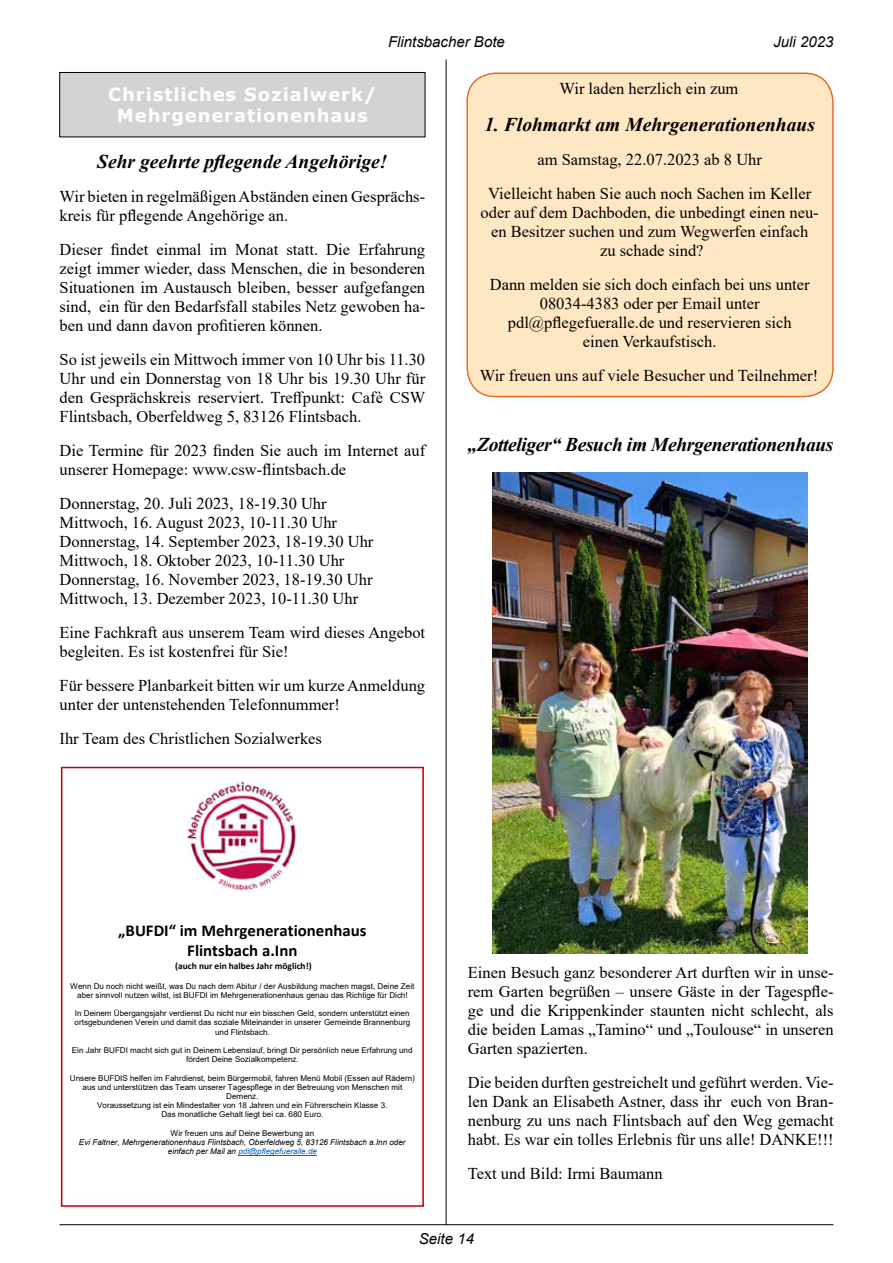
<style>
.page{position:relative;width:893px;height:1263px;background:#fff}
.page>*{position:absolute;margin:0;border:0;box-sizing:border-box;transform-origin:0 0}
.t1{font:italic 700 19.5px "Times New Roman";color:#000}
.t2{font:italic 700 19.5px "Times New Roman";letter-spacing:-.02em;color:#000}
.t3{font:700 18px/21.6px "Verdana";letter-spacing:.05em;color:#fff;text-align:center}
.t4{font:700 16.65px/20.4px "Calibri";color:#000;text-align:center}
.t5{font:16.5px/18.9px "Times New Roman";color:#000}
.t6{font:italic 15px "Arial";color:#000}
.t7{font:700 9.3px "Calibri";color:#000}
.t8{font:7.95px/9.1px "Arial";color:#000;text-align:center}
.t9{font:italic 7.95px/9.1px "Arial";color:#000;text-align:center}
.s1{color:#0563c1}
</style>
<div class="page">
<hr style="left:60px;top:1224px;width:773px;height:1px;background:#000">
<hr style="left:446px;top:60px;width:1px;height:1165px;background:#000">
<div style="left:60px;top:72px;width:365px;height:65px;background:#d1d3d4"></div>
<div style="left:60px;top:72px;width:365px;height:65px;border:1px solid #000"></div>
<div style="left:467px;top:73px;width:366px;height:324px;background:#ffe7c3;border-radius:28px"></div>
<div style="left:466px;top:72px;width:368px;height:325px;border:2px solid #e26d25;border-radius:28px"></div>
<div style="left:61px;top:767px;width:363px;height:440px;border:2px solid #c00000"></div>
<hr style="left:238px;top:1155px;width:79px;height:1px;background:#0563c1">
<img style="left:187px;top:781px;width:113px;height:111px">
<img style="left:492px;top:472px;width:316px;height:482px">
<p class="t6" style="left:388px;top:32px;width:118px">Flintsbacher Bote</p>
<p class="t6" style="left:773px;top:32px;width:62px">Juli 2023</p>
<p class="t3" style="left:108px;top:83px;width:270px">Christliches Sozialwerk/<br>Mehrgenerationenhaus</p>
<p class="t1" style="left:97px;top:148px;width:292px">Sehr geehrte pflegende Angehörige!</p>
<p class="t5" style="left:60px;top:186px;width:367px">Wir bieten in regelmäßigen Abständen einen Gesprächs&shy;kreis für pflegende Angehörige an.</p>
<p class="t5" style="left:60px;top:239px;width:367px;text-align:justify">Dieser findet einmal im Monat statt. Die Erfahrung zeigt immer wieder, dass Menschen, die in besonderen Situationen im Austausch bleiben, besser aufgefangen sind, ein für den Bedarfsfall stabiles Netz gewoben ha&shy;ben und dann davon profitieren können.</p>
<p class="t5" style="left:60px;top:349px;width:367px;text-align:justify">So ist jeweils ein Mittwoch immer von 10 Uhr bis 11.30<br>Uhr und ein Donnerstag von 18 Uhr bis 19.30 Uhr für den Gesprächskreis reserviert. Treffpunkt: Cafè CSW Flintsbach, Oberfeldweg 5, 83126 Flintsbach.</p>
<p class="t5" style="left:60px;top:440px;width:367px">Die Termine für 2023 finden Sie auch im Internet auf unserer Homepage: www.csw-flintsbach.de</p>
<p class="t5" style="left:60px;top:493px;width:315px">Donnerstag, 20. Juli 2023, 18-19.30 Uhr Mittwoch, 16. August 2023, 10-11.30 Uhr Donnerstag, 14. September 2023, 18-19.30 Uhr Mittwoch, 18. Oktober 2023, 10-11.30 Uhr Donnerstag, 16. November 2023, 18-19.30 Uhr Mittwoch, 13. Dezember 2023, 10-11.30 Uhr</p>
<p class="t5" style="left:60px;top:622px;width:367px">Eine Fachkraft aus unserem Team wird dieses Angebot begleiten. Es ist kostenfrei für Sie!</p>
<p class="t5" style="left:60px;top:675px;width:367px">Für bessere Planbarkeit bitten wir um kurze Anmeldung unter der untenstehenden Telefonnummer!</p>
<p class="t5" style="left:60px;top:728px;width:264px">Ihr Team des Christlichen Sozialwerkes</p>
<p class="t5" style="left:559px;top:78px;width:180px">Wir laden herzlich ein zum</p>
<p class="t1" style="left:484px;top:111px;width:332px">1. Flohmarkt am Mehrgenerationenhaus</p>
<p class="t5" style="left:488px;top:142px;width:324px;line-height:33.9px;text-align:center">am Samstag, 22.07.2023 ab 8 Uhr<br>Vielleicht haben Sie auch noch Sachen im Keller</p>
<p class="t5" style="left:481px;top:203px;width:340px;text-align:center">oder auf dem Dachboden, die unbedingt einen neu&shy;en Besitzer suchen und zum Wegwerfen einfach<br>zu schade sind?</p>
<p class="t5" style="left:490px;top:275px;width:321px;text-align:center">Dann melden sie sich doch einfach bei uns unter 08034-4383 oder per Email unter pdl@pflegefueralle.de und reservieren sich einen Verkaufstisch.</p>
<p class="t5" style="left:480px;top:366px;width:340px">Wir freuen uns auf viele Besucher und Teilnehmer!</p>
<p class="t2" style="left:468px;top:430px;width:367px">„Zotteliger“ Besuch im Mehrgenerationenhaus</p>
<p class="t4" style="left:118px;top:920px;width:250px">„BUFDI“ im Mehrgenerationenhaus<br>Flintsbach a.Inn</p>
<p class="t7" style="left:175px;top:960px;width:138px">(auch nur ein halbes Jahr möglich!)</p>
<p class="t8" style="left:70px;top:981px;width:346px">Wenn Du noch nicht weißt, was Du nach dem Abitur / der Ausbildung machen magst, Deine Zeit aber sinnvoll nutzen willst, ist BUFDI im Mehrgenerationenhaus genau das Richtige für Dich!</p>
<p class="t8" style="left:75px;top:1009px;width:337px">In Deinem Übergangsjahr verdienst Du nicht nur ein bisschen Geld, sondern unterstützt einen ortsgebundenen Verein und damit das soziale Miteinander in unserer Gemeinde Brannenburg und Flintsbach.</p>
<p class="t8" style="left:72px;top:1045px;width:342px">Ein Jahr BUFDI macht sich gut in Deinem Lebenslauf, bringt Dir persönlich neue Erfahrung und fördert Deine Sozialkompetenz.</p>
<p class="t8" style="left:70px;top:1073px;width:346px">Unsere BUFDIS helfen im Fahrdienst, beim Bürgermobil, fahren Menü Mobil (Essen auf Rädern) aus und unterstützen das Team unserer Tagespflege in der Betreuung von Menschen mit Demenz.<br>Voraussetzung ist ein Mindestalter von 18 Jahren und ein Führerschein Klasse 3.<br>Das monatliche Gehalt liegt bei ca. 680 Euro.</p>
<p class="t8" style="left:171px;top:1128px;width:145px">Wir freuen uns auf Deine Bewerbung an</p>
<p class="t9" style="left:79px;top:1137px;width:328px">Evi Faltner, Mehrgenerationenhaus Flintsbach, Oberfeldweg 5, 83126 Flintsbach a.Inn oder einfach per Mail an <span class="s1">pdl@pflegefueralle.de</span></p>
<p class="t5" style="left:468px;top:962px;width:367px;text-align:justify">Einen Besuch ganz besonderer Art durften wir in unse&shy;rem Garten begrüßen – unsere Gäste in der Tagespfle&shy;ge und die Krippenkinder staunten nicht schlecht, als die beiden Lamas „Tamino“ und „Toulouse“ in unseren Garten spazierten.</p>
<p class="t5" style="left:468px;top:1072px;width:367px;text-align:justify">Die beiden durften gestreichelt und geführt werden. Vie&shy;len Dank an Elisabeth Astner, dass ihr euch von Bran&shy;nenburg zu uns nach Flintsbach auf den Weg gemacht habt. Es war ein tolles Erlebnis für uns alle! DANKE!!!</p>
<p class="t5" style="left:468px;top:1163px;width:197px">Text und Bild: Irmi Baumann</p>
<p class="t6" style="left:419px;top:1229px;width:57px">Seite 14</p>
</div>
